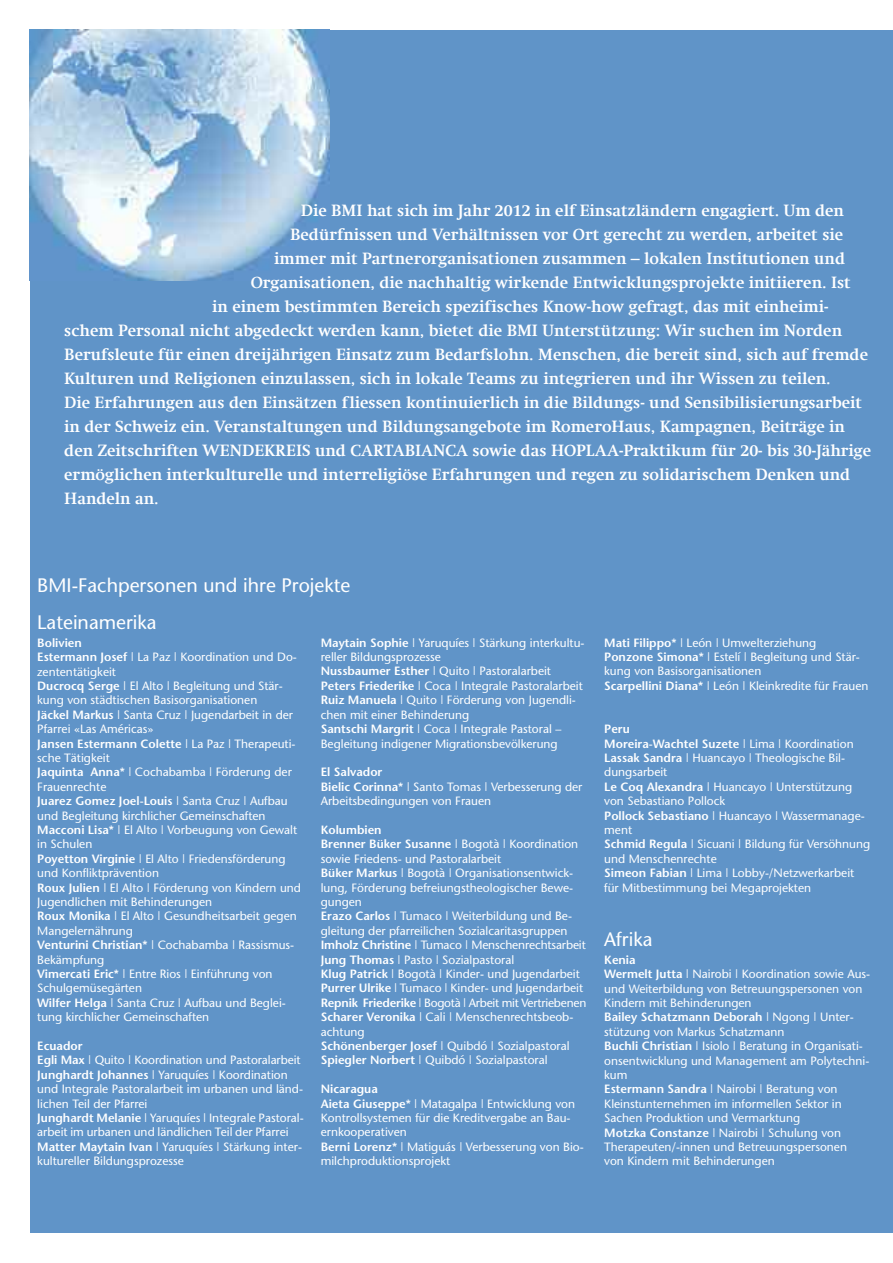
<style>
.page{position:relative;width:893px;height:1263px;background:#fff}
.page>*{position:absolute;margin:0;border:0;box-sizing:border-box;transform-origin:0 0}
.t1{font:19.5px "Stone Sans";color:#fff}
.t2{font:700 16.5px "Swift Com";color:#fff}
.t3{font:12px/14.4px "Stone Sans";color:#fff}
.s1{font-weight:600}
</style>
<div class="page">
<div style="left:30px;top:30px;width:863px;height:1202px;background:#6094c8"></div>
<img style="left:29px;top:29px;width:300px;height:252px">
<h2 class="t2" style="left:301px;top:201px;width:545px">Die BMI hat sich im Jahr 2012 in elf Einsatzländern engagiert. Um den</h2>
<h2 class="t2" style="left:290px;top:225px;width:555px">Bedürfnissen und Verhältnissen vor Ort gerecht zu werden, arbeitet sie</h2>
<h2 class="t2" style="left:274px;top:249px;width:572px">immer mit Partnerorganisationen zusammen – lokalen Institutionen und</h2>
<h2 class="t2" style="left:251px;top:273px;width:602px">Organisationen, die nachhaltig wirkende Entwicklungsprojekte initiieren. Ist</h2>
<h2 class="t2" style="left:212px;top:297px;width:618px">in einem bestimmten Bereich spezifisches Know-how gefragt, das mit einheimi-</h2>
<h2 class="t2" style="left:64px;top:321px;width:779px">schem Personal nicht abgedeckt werden kann, bietet die BMI Unterstützung: Wir suchen im Norden</h2>
<h2 class="t2" style="left:64px;top:345px;width:805px">Berufsleute für einen dreijährigen Einsatz zum Bedarfslohn. Menschen, die bereit sind, sich auf fremde</h2>
<h2 class="t2" style="left:64px;top:369px;width:768px">Kulturen und Religionen einzulassen, sich in lokale Teams zu integrieren und ihr Wissen zu teilen.</h2>
<h2 class="t2" style="left:64px;top:393px;width:799px">Die Erfahrungen aus den Einsätzen fliessen kontinuierlich in die Bildungs- und Sensibilisierungsarbeit</h2>
<h2 class="t2" style="left:64px;top:417px;width:782px">in der Schweiz ein. Veranstaltungen und Bildungsangebote im RomeroHaus, Kampagnen, Beiträge in</h2>
<h2 class="t2" style="left:64px;top:441px;width:808px">den Zeitschriften WENDEKREIS und CARTABIANCA sowie das HOPLAA-Praktikum für 20- bis 30-Jährige</h2>
<h2 class="t2" style="left:64px;top:465px;width:788px">ermöglichen interkulturelle und interreligiöse Erfahrungen und regen zu solidarischem Denken und</h2>
<h2 class="t2" style="left:64px;top:489px;width:96px">Handeln an.</h2>
<h1 class="t1" style="left:37px;top:578px;width:315px">BMI-Fachpersonen und ihre Projekte</h1>
<h1 class="t1" style="left:37px;top:614px;width:121px">Lateinamerika</h1>
<p class="t3" style="left:37px;top:637px;width:265px"><span class="s1">Bolivien<br>Estermann Josef</span> | La Paz | Koordination und Do&shy;zententätigkeit<br><span class="s1">Ducrocq Serge</span> | El Alto | Begleitung und Stär&shy;kung von städtischen Basisorganisationen<br><span class="s1">Jäckel Markus</span> | Santa Cruz | Jugendarbeit in der Pfarrei «Las Américas»<br><span class="s1">Jansen Estermann Colette</span> | La Paz | Therapeuti&shy;sche Tätigkeit<br><span class="s1">Jaquinta Anna*</span> | Cochabamba | Förderung der Frauenrechte<br><span class="s1">Juarez Gomez Joel-Louis</span> | Santa Cruz | Aufbau und Begleitung kirchlicher Gemeinschaften <span class="s1">Macconi Lisa*</span> | El Alto | Vorbeugung von Gewalt in Schulen<br><span class="s1">Poyetton Virginie</span> | El Alto | Friedensförderung und Konfliktprävention<br><span class="s1">Roux Julien</span> | El Alto | Förderung von Kindern und Jugendlichen mit Behinderungen<br><span class="s1">Roux Monika</span> | El Alto | Gesundheitsarbeit gegen Mangelernährung<br><span class="s1">Venturini Christian*</span> | Cochabamba | Rassismus-Bekämpfung<br><span class="s1">Vimercati Eric*</span> | Entre Rios | Einführung von Schulgemüsegärten<br><span class="s1">Wilfer Helga</span> | Santa Cruz | Aufbau und Beglei&shy;tung kirchlicher Gemeinschaften</p>
<p class="t3" style="left:37px;top:1040px;width:268px"><span class="s1">Ecuador<br>Egli Max</span> | Quito | Koordination und Pastoralarbeit <span class="s1">Junghardt Johannes</span> | Yaruquíes | Koordination und Integrale Pastoralarbeit im urbanen und länd&shy;lichen Teil der Pfarrei<br><span class="s1">Junghardt Melanie</span> | Yaruquíes | Integrale Pastoral&shy;arbeit im urbanen und ländlichen Teil der Pfarrei <span class="s1">Matter Maytain Ivan</span> | Yaruquíes | Stärkung inter&shy;kultureller Bildungsprozesse</p>
<p class="t3" style="left:321px;top:636px;width:265px"><span class="s1">Maytain Sophie</span> | Yaruquíes | Stärkung interkultu&shy;reller Bildungsprozesse<br><span class="s1">Nussbaumer Esther</span> | Quito | Pastoralarbeit <span class="s1">Peters Friederike</span> | Coca | Integrale Pastoralarbeit <span class="s1">Ruiz Manuela</span> | Quito | Förderung von Jugendli&shy;chen mit einer Behinderung<br><span class="s1">Santschi Margrit</span> | Coca | Integrale Pastoral – Begleitung indigener Migrationsbevölkerung</p>
<p class="t3" style="left:321px;top:766px;width:263px"><span class="s1">El Salvador<br>Bielic Corinna*</span> | Santo Tomas | Verbesserung der<br>Arbeitsbedingungen von Frauen</p>
<p class="t3" style="left:321px;top:824px;width:267px"><span class="s1">Kolumbien<br>Brenner Büker Susanne</span> | Bogotà | Koordination sowie Friedens- und Pastoralarbeit<br><span class="s1">Büker Markus</span> | Bogotà | Organisationsentwick&shy;lung, Förderung befreiungstheologischer Bewe&shy;gungen<br><span class="s1">Erazo Carlos</span> | Tumaco | Weiterbildung und Be&shy;gleitung der pfarreilichen Sozialcaritasgruppen <span class="s1">Imholz Christine</span> | Tumaco | Menschenrechtsarbeit <span class="s1">Jung Thomas</span> | Pasto | Sozialpastoral<br><span class="s1">Klug Patrick</span> | Bogotà | Kinder- und Jugendarbeit <span class="s1">Purrer Ulrike</span> | Tumaco | Kinder- und Jugendarbeit <span class="s1">Repnik Friederike</span> | Bogotà | Arbeit mit Vertriebenen <span class="s1">Scharer Veronika</span> | Cali | Menschenrechtsbeob&shy;achtung<br><span class="s1">Schönenberger Josef</span> | Quibdó | Sozialpastoral <span class="s1">Spiegler Norbert</span> | Quibdó | Sozialpastoral</p>
<p class="t3" style="left:321px;top:1083px;width:264px"><span class="s1">Nicaragua<br>Aieta Giuseppe*</span> | Matagalpa | Entwicklung von Kontrollsystemen für die Kreditvergabe an Bau&shy;ernkooperativen<br><span class="s1">Berni Lorenz*</span> | Matiguás | Verbesserung von Bio&shy;milchproduktionsprojekt</p>
<p class="t3" style="left:604px;top:636px;width:266px"><span class="s1">Mati Filippo*</span> | León | Umwelterziehung<br><span class="s1">Ponzone Simona*</span> | Estelí | Begleitung und Stär&shy;kung von Basisorganisationen<br><span class="s1">Scarpellini Diana*</span> | León | Kleinkredite für Frauen</p>
<p class="t3" style="left:604px;top:723px;width:268px"><span class="s1">Peru<br>Moreira-Wachtel Suzete</span> | Lima | Koordination<br><span class="s1">Lassak Sandra</span> | Huancayo | Theologische Bil&shy;dungsarbeit<br><span class="s1">Le Coq Alexandra</span> | Huancayo | Unterstützung von Sebastiano Pollock<br><span class="s1">Pollock Sebastiano</span> | Huancayo | Wassermanage&shy;ment<br><span class="s1">Schmid Regula</span> | Sicuani | Bildung für Versöhnung und Menschenrechte<br><span class="s1">Simeon Fabian</span> | Lima | Lobby-/Netzwerkarbeit für Mitbestimmung bei Megaprojekten</p>
<h1 class="t1" style="left:604px;top:931px;width:50px">Afrika</h1>
<p class="t3" style="left:604px;top:953px;width:267px"><span class="s1">Kenia<br>Wermelt Jutta</span> | Nairobi | Koordination sowie Aus&shy;und Weiterbildung von Betreuungspersonen von Kindern mit Behinderungen<br><span class="s1">Bailey Schatzmann Deborah</span> | Ngong | Unter&shy;stützung von Markus Schatzmann<br><span class="s1">Buchli Christian</span> | Isiolo | Beratung in Organisati&shy;onsentwicklung und Management am Polytechni&shy;kum<br><span class="s1">Estermann Sandra</span> | Nairobi | Beratung von Kleinstunternehmen im informellen Sektor in Sachen Produktion und Vermarktung<br><span class="s1">Motzka Constanze</span> | Nairobi | Schulung von Therapeuten/-innen und Betreuungspersonen<br>von Kindern mit Behinderungen</p>
</div>
